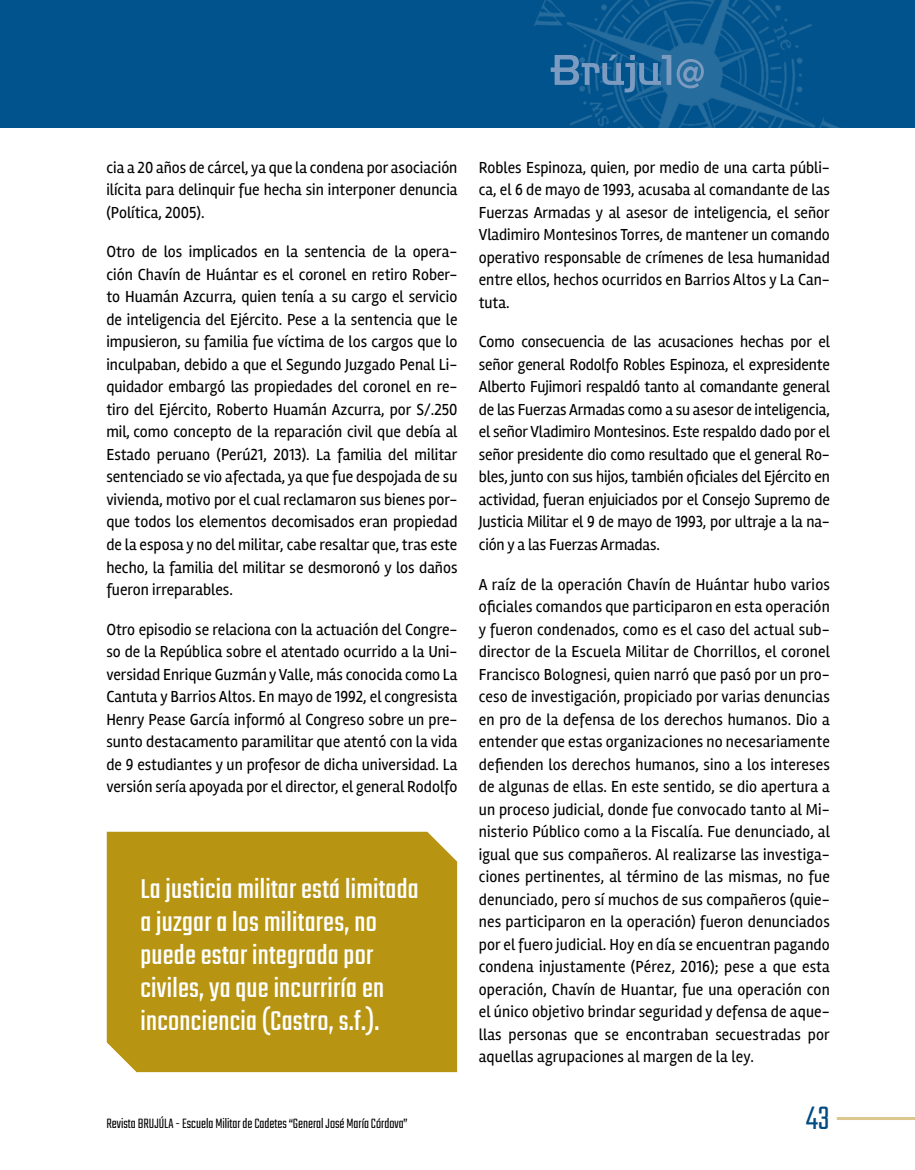
<style>
.page{position:relative;width:915px;height:1170px;background:#fff}
.page>*{position:absolute;margin:0;border:0;box-sizing:border-box;transform-origin:0 0}
.t1{font:300 36px "Teko";color:#004a83}
.t2{font:30px/33px "Teko";letter-spacing:.01em;color:#fff}
.t3{font:16.5px/22.5px "Rambla";color:#000;text-align:justify;scale:.95 1}
.t4{font:300 15px "Teko";color:#000}
</style>
<div class="page">
<div style="left:0;top:0;width:914px;height:128px;background:#00538d"></div>
<img style="left:534px;top:0;width:306px;height:128px">
<svg style="left:550px;top:55px;width:153px;height:37px"></svg>
<hr style="left:836px;top:1116px;width:78px;height:3px;background:#dcc78e">
<div style="left:107px;top:831px;width:350px;height:240px;background:#b79513"></div>
<p class="t3" style="left:106px;top:156px;width:371px">cia a 20 años de cárcel, ya que la condena por asociación ilícita para delinquir fue hecha sin interponer denuncia (Política, 2005).</p>
<p class="t3" style="left:106px;top:240px;width:371px">Otro de los implicados en la sentencia de la opera&shy;ción Chavín de Huántar es el coronel en retiro Rober&shy;to Huamán Azcurra, quien tenía a su cargo el servicio de inteligencia del Ejército. Pese a la sentencia que le impusieron, su familia fue víctima de los cargos que lo inculpaban, debido a que el Segundo Juzgado Penal Li&shy;quidador embargó las propiedades del coronel en re&shy;tiro del Ejército, Roberto Huamán Azcurra, por S/.250 mil, como concepto de la reparación civil que debía al Estado peruano (Perú21, 2013). La familia del militar sentenciado se vio afectada, ya que fue despojada de su vivienda, motivo por el cual reclamaron sus bienes por&shy;que todos los elementos decomisados eran propiedad de la esposa y no del militar, cabe resaltar que, tras este hecho, la familia del militar se desmoronó y los daños fueron irreparables.</p>
<p class="t3" style="left:106px;top:617px;width:371px">Otro episodio se relaciona con la actuación del Congre&shy;so de la República sobre el atentado ocurrido a la Uni&shy;versidad Enrique Guzmán y Valle, más conocida como La Cantuta y Barrios Altos. En mayo de 1992, el congresista Henry Pease García informó al Congreso sobre un pre&shy;sunto destacamento paramilitar que atentó con la vida de 9 estudiantes y un profesor de dicha universidad. La versión sería apoyada por el director, el general Rodolfo</p>
<h2 class="t2" style="left:140px;top:874px;width:279px">La justicia militar está limitada a juzgar a los militares, no puede estar integrada por civiles, ya que incurriría en inconciencia (Castro, s.f.).</h2>
<p class="t3" style="left:478px;top:156px;width:371px">Robles Espinoza, quien, por medio de una carta públi&shy;ca, el 6 de mayo de 1993, acusaba al comandante de las Fuerzas Armadas y al asesor de inteligencia, el señor Vladimiro Montesinos Torres, de mantener un comando operativo responsable de crímenes de lesa humanidad entre ellos, hechos ocurridos en Barrios Altos y La Can&shy;tuta.</p>
<p class="t3" style="left:478px;top:330px;width:371px">Como consecuencia de las acusaciones hechas por el señor general Rodolfo Robles Espinoza, el expresidente Alberto Fujimori respaldó tanto al comandante general de las Fuerzas Armadas como a su asesor de inteligencia, el señor Vladimiro Montesinos. Este respaldo dado por el señor presidente dio como resultado que el general Ro&shy;bles, junto con sus hijos, también oficiales del Ejército en actividad, fueran enjuiciados por el Consejo Supremo de Justicia Militar el 9 de mayo de 1993, por ultraje a la na&shy;ción y a las Fuerzas Armadas.</p>
<p class="t3" style="left:478px;top:572px;width:371px">A raíz de la operación Chavín de Huántar hubo varios oficiales comandos que participaron en esta operación y fueron condenados, como es el caso del actual sub&shy;director de la Escuela Militar de Chorrillos, el coronel Francisco Bolognesi, quien narró que pasó por un pro&shy;ceso de investigación, propiciado por varias denuncias en pro de la defensa de los derechos humanos. Dio a entender que estas organizaciones no necesariamente defienden los derechos humanos, sino a los intereses de algunas de ellas. En este sentido, se dio apertura a un proceso judicial, donde fue convocado tanto al Mi&shy;nisterio Público como a la Fiscalía. Fue denunciado, al igual que sus compañeros. Al realizarse las investiga&shy;ciones pertinentes, al término de las mismas, no fue denunciado, pero sí muchos de sus compañeros (quie&shy;nes participaron en la operación) fueron denunciados por el fuero judicial. Hoy en día se encuentran pagando condena injustamente (Pérez, 2016); pese a que esta operación, Chavín de Huantar, fue una operación con el único objetivo brindar seguridad y defensa de aque&shy;llas personas que se encontraban secuestradas por aquellas agrupaciones al margen de la ley.</p>
<p class="t4" style="left:106px;top:1114px;width:303px">Revista BRUJÚLA - Escuela Militar de Cadetes “General José María Córdova”</p>
<h1 class="t1" style="left:805px;top:1097px;width:25px">43</h1>
</div>
